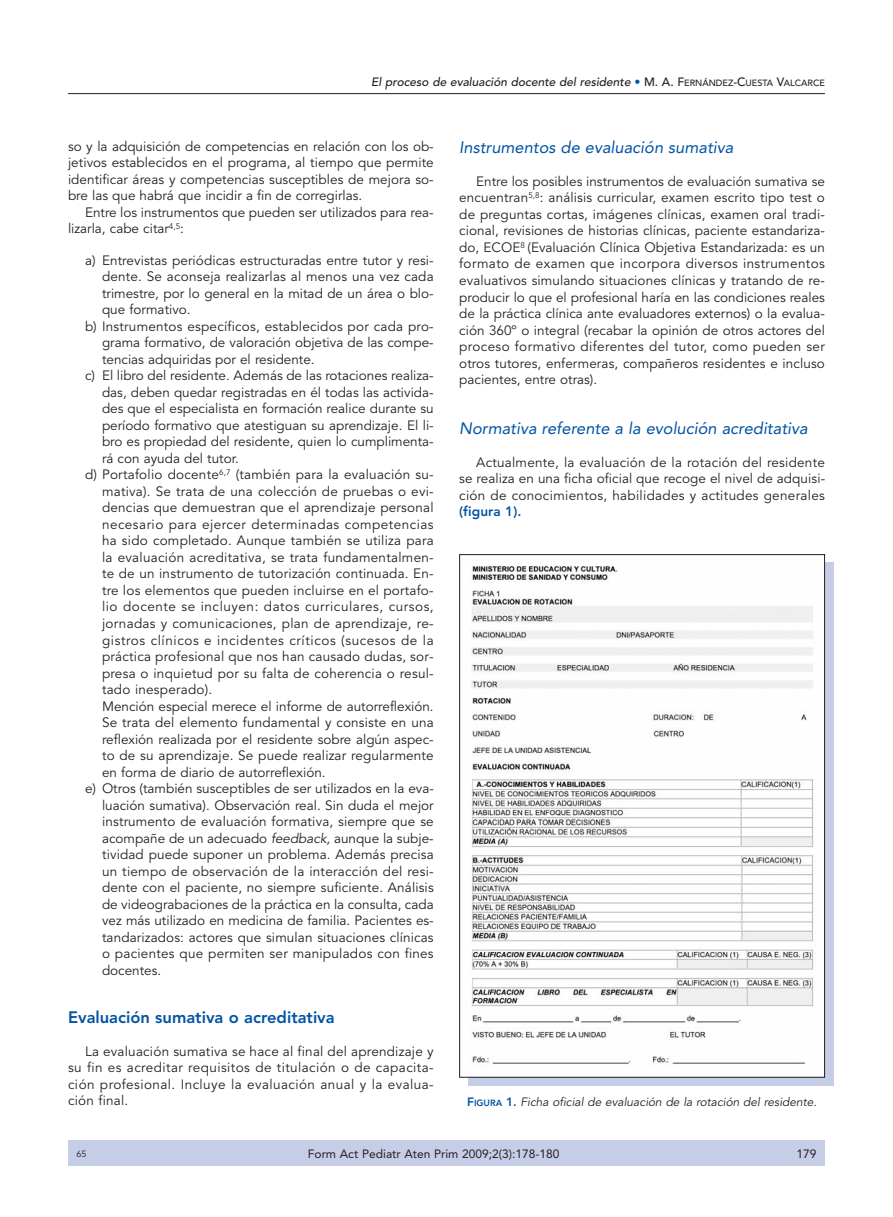
<style>
.page{position:relative;width:893px;height:1217px;background:#fff}
.page>*{position:absolute;margin:0;border:0;box-sizing:border-box;transform-origin:0 0}
.t1{font:16.5px "Avenir";color:#0054a4}
.t2{font:800 16.5px "Avenir";color:#0054a4}
.t3{font:13.5px/16.5px "Avenir";letter-spacing:.01em;color:#231f20;text-align:justify}
.t4{font:13.5px "Avenir";letter-spacing:.04em;color:#231f20}
.t5{font:13.5px "Avenir";letter-spacing:.045em;color:#231f20}
.t6{font:13.5px "Avenir";letter-spacing:.035em;color:#231f20}
.t7{font:800 13.5px "Avenir";letter-spacing:.005em;color:#0054a4}
.t8{font:500 12px "Avenir";color:#231f20}
.t9{font:12px "Avenir";color:#231f20}
.t10{font:12px "Avenir";color:#231f20}
.t11{font:9px "Avenir";color:#231f20}
.s1{color:#0054a4}
.s2{font-size:9px}
.s3{font-weight:800;color:#0054a4}
.s4{font-weight:800;font-size:9px;color:#0054a4}
</style>
<div class="page">
<div style="left:68px;top:1140px;width:757px;height:25px;background:#c6cde7"></div>
<hr style="left:68px;top:93px;width:757px;height:1px;background:#231f20">
<svg style="left:468px;top:562px;width:365px;height:523px;fill:#c6cde7"></svg>
<img style="left:468px;top:562px;width:355px;height:513px">
<p class="t8" style="left:371px;top:77px;width:455px">El proceso de evaluación docente del residente <span class="s1">•</span> M. A. F<span class="s2">ERNÁNDEZ</span>-C<span class="s2">UESTA</span> V<span class="s2">ALCARCE</span></p>
<p class="t3" style="left:68px;top:139px;width:367px">so y la adquisición de competencias en relación con los ob&shy;jetivos establecidos en el programa, al tiempo que permite identificar áreas y competencias susceptibles de mejora so&shy;bre las que habrá que incidir a fin de corregirlas.</p>
<p class="t3" style="left:68px;top:205px;width:367px;text-indent:17px">Entre los instrumentos que pueden ser utilizados para rea&shy;lizarla, cabe citar<sup>4,5</sup>:</p>
<p class="t3" style="left:85px;top:253px;width:350px">a) Entrevistas periódicas estructuradas entre tutor y resi-</p>
<p class="t3" style="left:102px;top:270px;width:333px">dente. Se aconseja realizarlas al menos una vez cada</p>
<p class="t3" style="left:102px;top:286px;width:333px">trimestre, por lo general en la mitad de un área o blo-</p>
<p class="t3" style="left:102px;top:303px;width:90px">que formativo.</p>
<p class="t3" style="left:85px;top:319px;width:350px">b) Instrumentos específicos, establecidos por cada pro-</p>
<p class="t3" style="left:102px;top:336px;width:333px">grama formativo, de valoración objetiva de las compe-</p>
<p class="t3" style="left:102px;top:352px;width:214px">tencias adquiridas por el residente.</p>
<p class="t3" style="left:85px;top:369px;width:350px">c) El libro del residente. Además de las rotaciones realiza-</p>
<p class="t3" style="left:102px;top:385px;width:333px">das, deben quedar registradas en él todas las activida-</p>
<p class="t3" style="left:102px;top:402px;width:333px">des que el especialista en formación realice durante su</p>
<p class="t3" style="left:102px;top:418px;width:333px">período formativo que atestiguan su aprendizaje. El li-</p>
<p class="t3" style="left:102px;top:435px;width:333px">bro es propiedad del residente, quien lo cumplimenta-</p>
<p class="t3" style="left:102px;top:451px;width:138px">rá con ayuda del tutor.</p>
<p class="t3" style="left:85px;top:468px;width:350px">d) Portafolio docente<sup>6,7</sup> (también para la evaluación su-</p>
<p class="t3" style="left:102px;top:484px;width:333px">mativa). Se trata de una colección de pruebas o evi-</p>
<p class="t3" style="left:102px;top:501px;width:333px">dencias que demuestran que el aprendizaje personal</p>
<p class="t6" style="left:102px;top:518px;width:333px">necesario para ejercer determinadas competencias</p>
<p class="t3" style="left:102px;top:534px;width:333px">ha sido completado. Aunque también se utiliza para</p>
<p class="t3" style="left:102px;top:550px;width:333px">la evaluación acreditativa, se trata fundamentalmen-</p>
<p class="t3" style="left:102px;top:567px;width:333px">te de un instrumento de tutorización continuada. En-</p>
<p class="t3" style="left:102px;top:583px;width:333px">tre los elementos que pueden incluirse en el portafo-</p>
<p class="t4" style="left:102px;top:601px;width:333px">lio docente se incluyen: datos curriculares, cursos,</p>
<p class="t3" style="left:102px;top:616px;width:333px">jornadas y comunicaciones, plan de aprendizaje, re-</p>
<p class="t5" style="left:102px;top:634px;width:333px">gistros clínicos e incidentes críticos (sucesos de la</p>
<p class="t3" style="left:102px;top:649px;width:333px">práctica profesional que nos han causado dudas, sor-</p>
<p class="t3" style="left:102px;top:666px;width:333px">presa o inquietud por su falta de coherencia o resul-</p>
<p class="t3" style="left:102px;top:682px;width:112px">tado inesperado).</p>
<p class="t3" style="left:102px;top:699px;width:333px">Mención especial merece el informe de autorreflexión.</p>
<p class="t3" style="left:102px;top:715px;width:333px">Se trata del elemento fundamental y consiste en una</p>
<p class="t3" style="left:102px;top:732px;width:333px">reflexión realizada por el residente sobre algún aspec-</p>
<p class="t3" style="left:102px;top:748px;width:333px">to de su aprendizaje. Se puede realizar regularmente</p>
<p class="t3" style="left:102px;top:765px;width:225px">en forma de diario de autorreflexión.</p>
<p class="t3" style="left:85px;top:781px;width:350px">e) Otros (también susceptibles de ser utilizados en la eva-</p>
<p class="t3" style="left:102px;top:798px;width:333px">luación sumativa). Observación real. Sin duda el mejor</p>
<p class="t3" style="left:102px;top:814px;width:333px">instrumento de evaluación formativa, siempre que se</p>
<p class="t3" style="left:102px;top:831px;width:333px">acompañe de un adecuado feedback, aunque la subje-</p>
<p class="t3" style="left:102px;top:847px;width:333px">tividad puede suponer un problema. Además precisa</p>
<p class="t3" style="left:102px;top:864px;width:333px">un tiempo de observación de la interacción del resi-</p>
<p class="t3" style="left:102px;top:880px;width:333px">dente con el paciente, no siempre suficiente. Análisis</p>
<p class="t3" style="left:102px;top:897px;width:333px">de videograbaciones de la práctica en la consulta, cada</p>
<p class="t3" style="left:102px;top:913px;width:333px">vez más utilizado en medicina de familia. Pacientes es-</p>
<p class="t3" style="left:102px;top:930px;width:333px">tandarizados: actores que simulan situaciones clínicas</p>
<p class="t3" style="left:102px;top:946px;width:333px">o pacientes que permiten ser manipulados con fines</p>
<p class="t3" style="left:102px;top:963px;width:61px">docentes.</p>
<p class="t2" style="left:68px;top:1010px;width:268px">Evaluación sumativa o acreditativa</p>
<p class="t3" style="left:68px;top:1044px;width:367px;text-indent:17px">La evaluación sumativa se hace al final del aprendizaje y su fin es acreditar requisitos de titulación o de capacita&shy;ción profesional. Incluye la evaluación anual y la evalua&shy;ción final.</p>
<p class="t1" style="left:459px;top:140px;width:278px">Instrumentos de evaluación sumativa</p>
<p class="t3" style="left:459px;top:174px;width:367px;text-indent:17px">Entre los posibles instrumentos de evaluación sumativa se encuentran<sup>5,8</sup>: análisis curricular, examen escrito tipo test o de preguntas cortas, imágenes clínicas, examen oral tradi&shy;cional, revisiones de historias clínicas, paciente estandariza&shy;do, ECOE<sup>8</sup> (Evaluación Clínica Objetiva Estandarizada: es un formato de examen que incorpora diversos instrumentos evaluativos simulando situaciones clínicas y tratando de re&shy;producir lo que el profesional haría en las condiciones reales de la práctica clínica ante evaluadores externos) o la evalua&shy;ción 360º o integral (recabar la opinión de otros actores del proceso formativo diferentes del tutor, como pueden ser otros tutores, enfermeras, compañeros residentes e incluso pacientes, entre otras).</p>
<p class="t1" style="left:459px;top:421px;width:352px">Normativa referente a la evolución acreditativa</p>
<p class="t3" style="left:459px;top:455px;width:367px;text-indent:17px">Actualmente, la evaluación de la rotación del residente se realiza en una ficha oficial que recoge el nivel de adquisi&shy;ción de conocimientos, habilidades y actitudes generales</p>
<p class="t7" style="left:459px;top:506px;width:64px">(figura 1).</p>
<p class="t9" style="left:467px;top:1096px;width:353px"><span class="s3">F</span><span class="s4">IGURA</span> <span class="s3">1.</span> Ficha oficial de evaluación de la rotación del residente.</p>
<p class="t11" style="left:77px;top:1150px;width:12px">65</p>
<p class="t10" style="left:308px;top:1148px;width:253px">Form Act Pediatr Aten Prim 2009;2(3):178-180</p>
<p class="t10" style="left:796px;top:1148px;width:22px">179</p>
</div>
